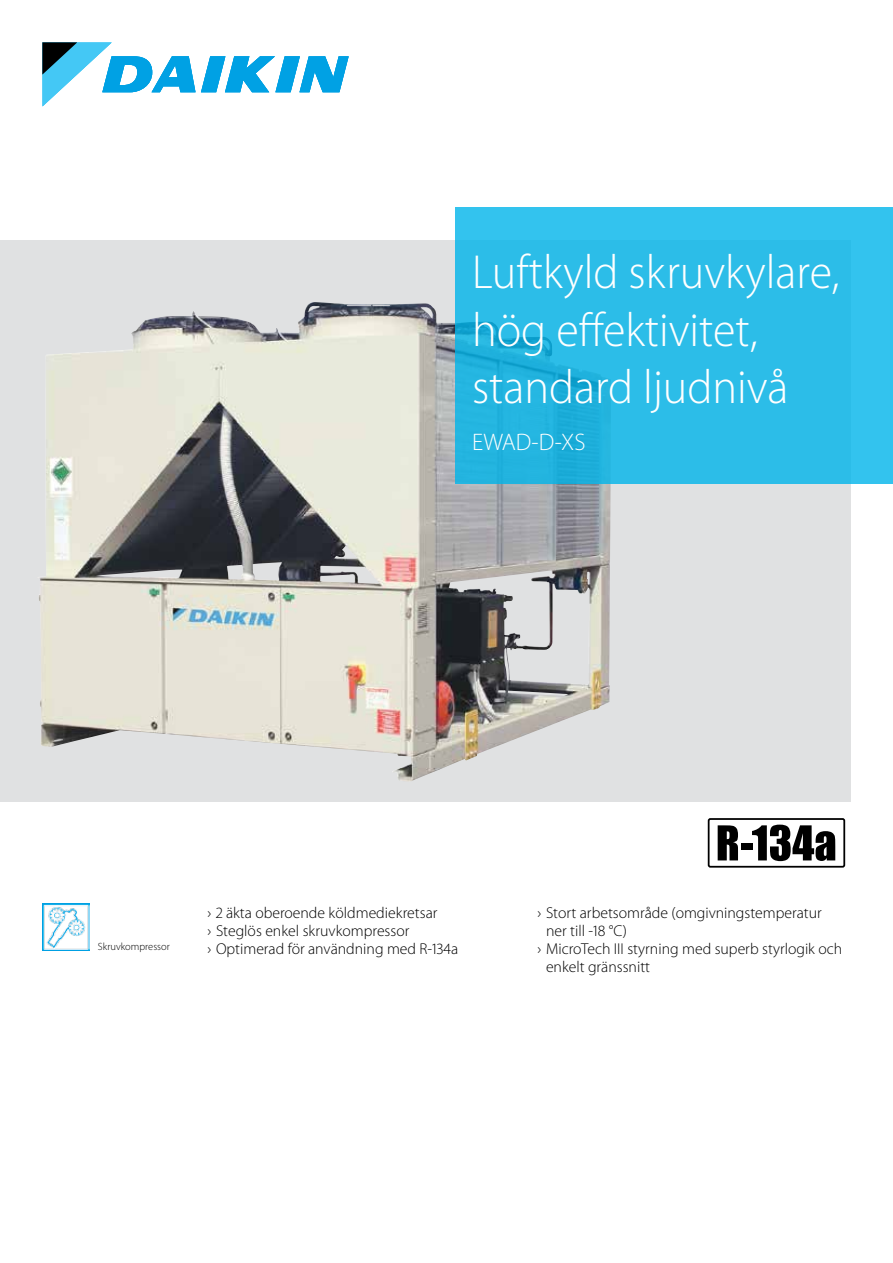
<style>
.page{position:relative;width:893px;height:1263px;background:#fff}
.page>*{position:absolute;margin:0;border:0;box-sizing:border-box;transform-origin:0 0}
.t1{font:300 48px/57.6px "Myriad Pro";color:#fff;scale:.96 1}
.t2{font:300 24px "Myriad Pro";color:#fff}
.t3{font:300 15.75px/18px "Myriad Pro";color:#000}
.t4{font:300 10.5px "Myriad Pro";color:#000}
</style>
<div class="page">
<img style="left:43px;top:903px;width:46px;height:47px">
<div style="left:0;top:241px;width:850px;height:561px;background:#e0e1e2"></div>
<img style="left:38px;top:302px;width:573px;height:479px">
<svg style="left:43px;top:43px;width:306px;height:63px"></svg>
<div style="left:455px;top:208px;width:438px;height:276px;background:linear-gradient(to right,#25b7e2,#31c2ec)"></div>
<div style="left:708px;top:818px;width:137px;height:50px;border:2px solid #000;border-radius:2px"></div>
<svg style="left:718px;top:825px;width:20px;height:35px"></svg>
<svg style="left:752px;top:825px;width:83px;height:36px"></svg>
<div style="left:741px;top:843px;width:11px;height:6px;background:#000"></div>
<h1 class="t1" style="left:472px;top:244px;width:384px">Luftkyld skruvkylare, hög effektivitet, standard ljudnivå</h1>
<h2 class="t2" style="left:472px;top:429px;width:115px">EWAD-D-XS</h2>
<p class="t4" style="left:98px;top:941px;width:74px">Skruvkompressor</p>
<p class="t3" style="left:207px;top:904px;width:252px">› 2 äkta oberoende köldmediekretsar<br>› Steglös enkel skruvkompressor<br>› Optimerad för användning med R-134a</p>
<p class="t3" style="left:537px;top:904px;width:286px">› Stort arbetsområde (omgivningstemperatur</p>
<p class="t3" style="left:546px;top:922px;width:83px">ner till -18 °C)</p>
<p class="t3" style="left:537px;top:940px;width:306px">› MicroTech III styrning med superb styrlogik och</p>
<p class="t3" style="left:546px;top:958px;width:106px">enkelt gränssnitt</p>
</div>
